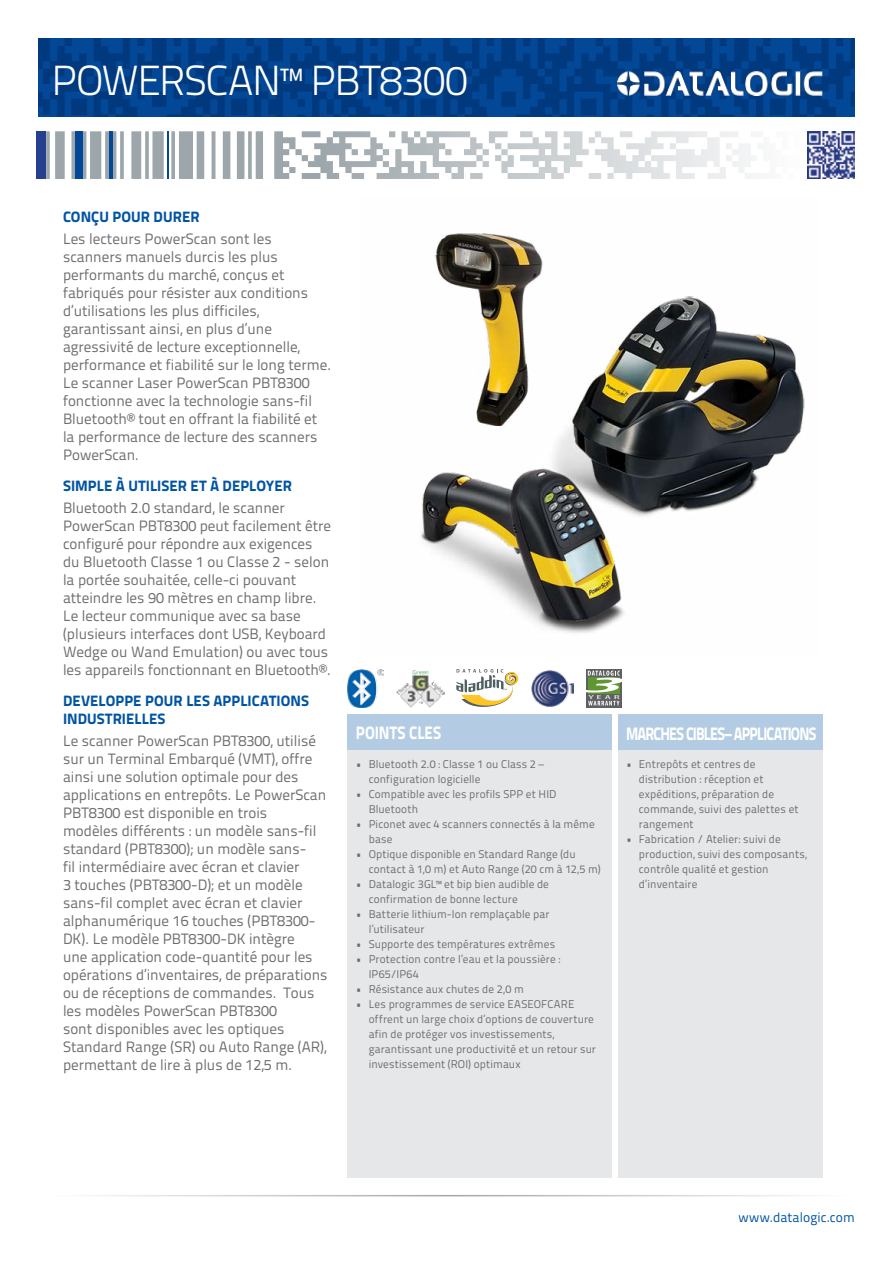
<style>
.page{position:relative;width:893px;height:1263px;background:#fff}
.page>*{position:absolute;margin:0;border:0;box-sizing:border-box;transform-origin:0 0}
.t1{font:300 42px "Titillium Text 22 L";letter-spacing:-.025em;color:#fff}
.t2{font:800 18px "Titillium Text 22 L";letter-spacing:-.055em;color:#fff;scale:.8 1}
.t3{font:800 18px "Titillium Text 22 L";color:#fff;scale:.85 1}
.t4{font:15px/18px "Titillium Text 22 L";color:#6d6e71}
.t5{font:800 15px/18px "Titillium Text 22 L";letter-spacing:.005em;color:#0054a4}
.t6{font:13.5px "Titillium Text 22 L";letter-spacing:.005em;color:#0054a4}
.t7{font:11.25px/15px "Titillium Text 22 L";letter-spacing:.01em;color:#6d6e71}
</style>
<div class="page">
<svg style="left:38px;top:38px;width:817px;height:79px;background:#023f89"></svg>
<svg style="left:302px;top:131px;width:453px;height:48px"></svg>
<hr style="left:167px;top:131px;width:2px;height:48px;background:#034797">
<div style="left:75px;top:131px;width:7px;height:48px;background:#034797"></div>
<hr style="left:109px;top:131px;width:4px;height:48px;background:#034797">
<div style="left:37px;top:131px;width:9px;height:48px;background:#25408f"></div>
<hr style="left:45px;top:1195px;width:803px;height:1px;background:#9da3aa">
<div style="left:348px;top:714px;width:264px;height:36px;background:#b3cce4"></div>
<div style="left:618px;top:714px;width:204px;height:36px;background:#b3cce4"></div>
<div style="left:348px;top:750px;width:264px;height:428px;background:#e6e7e8"></div>
<div style="left:618px;top:750px;width:204px;height:428px;background:#e6e7e8"></div>
<img style="left:618px;top:72px;width:204px;height:23px">
<img style="left:807px;top:131px;width:48px;height:48px">
<svg style="left:456px;top:669px;width:63px;height:38px"></svg>
<img style="left:348px;top:669px;width:35px;height:38px">
<img style="left:531px;top:670px;width:43px;height:37px">
<svg style="left:586px;top:669px;width:36px;height:38px"></svg>
<svg style="left:586px;top:671px;width:36px;height:34px"></svg>
<img style="left:396px;top:670px;width:48px;height:37px">
<img style="left:420px;top:233px;width:385px;height:400px">
<h1 class="t1" style="left:51px;top:50px;width:418px">POWERSCAN™ PBT8300</h1>
<p class="t5" style="left:63px;top:207px;width:138px">CONÇU POUR DURER</p>
<p class="t4" style="left:63px;top:229px;width:270px">Les lecteurs PowerScan sont les scanners manuels durcis les plus performants du marché, conçus et fabriqués pour résister aux conditions d’utilisations les plus difficiles, garantissant ainsi, en plus d’une agressivité de lecture exceptionnelle, performance et fiabilité sur le long terme.<br>Le scanner Laser PowerScan PBT8300 fonctionne avec la technologie sans-fil Bluetooth® tout en offrant la fiabilité et la performance de lecture des scanners PowerScan.</p>
<p class="t5" style="left:63px;top:476px;width:231px">SIMPLE À UTILISER ET À DEPLOYER</p>
<p class="t4" style="left:63px;top:498px;width:270px">Bluetooth 2.0 standard, le scanner PowerScan PBT8300 peut facilement être configuré pour répondre aux exigences du Bluetooth Classe 1 ou Classe 2 - selon la portée souhaitée, celle-ci pouvant atteindre les 90 mètres en champ libre.<br>Le lecteur communique avec sa base (plusieurs interfaces dont USB, Keyboard Wedge ou Wand Emulation) ou avec tous les appareils fonctionnant en Bluetooth®.</p>
<p class="t5" style="left:63px;top:691px;width:247px">DEVELOPPE POUR LES APPLICATIONS<br>INDUSTRIELLES</p>
<p class="t4" style="left:63px;top:731px;width:266px">Le scanner PowerScan PBT8300, utilisé sur un Terminal Embarqué (VMT), offre ainsi une solution optimale pour des applications en entrepôts. Le PowerScan PBT8300 est disponible en trois<br>modèles différents : un modèle sans-fil standard (PBT8300); un modèle sans-<br>fil intermédiaire avec écran et clavier<br>3 touches (PBT8300-D); et un modèle sans-fil complet avec écran et clavier alphanumérique 16 touches (PBT8300- DK). Le modèle PBT8300-DK intègre<br>une application code-quantité pour les opérations d’inventaires, de préparations ou de réceptions de commandes. Tous les modèles PowerScan PBT8300<br>sont disponibles avec les optiques Standard Range (SR) ou Auto Range (AR), permettant de lire à plus de 12,5 m.</p>
<p class="t3" style="left:356px;top:719px;width:102px">POINTS CLES</p>
<p class="t2" style="left:626px;top:719px;width:239px">MARCHES CIBLES– APPLICATIONS</p>
<p class="t7" style="left:369px;top:756px;width:177px;text-indent:-13px">• Bluetooth 2.0 : Classe 1 ou Class 2 – configuration logicielle</p>
<p class="t7" style="left:369px;top:786px;width:189px;text-indent:-13px">• Compatible avec les profils SPP et HID<br>Bluetooth</p>
<p class="t7" style="left:369px;top:816px;width:228px;text-indent:-13px">• Piconet avec 4 scanners connectés à la même base</p>
<p class="t7" style="left:369px;top:846px;width:233px;text-indent:-13px">• Optique disponible en Standard Range (du contact à 1,0 m) et Auto Range (20 cm à 12,5 m)</p>
<p class="t7" style="left:369px;top:876px;width:182px;text-indent:-13px">• Datalogic 3GL™ et bip bien audible de confirmation de bonne lecture</p>
<p class="t7" style="left:369px;top:906px;width:182px;text-indent:-13px">• Batterie lithium-Ion remplaçable par l’utilisateur</p>
<p class="t7" style="left:356px;top:936px;width:201px">• Supporte des températures extrêmes</p>
<p class="t7" style="left:369px;top:951px;width:193px;text-indent:-13px">• Protection contre l’eau et la poussière :<br>IP65/IP64</p>
<p class="t7" style="left:356px;top:981px;width:169px">• Résistance aux chutes de 2,0 m</p>
<p class="t7" style="left:369px;top:996px;width:229px;text-indent:-13px">• Les programmes de service EASEOFCARE offrent un large choix d’options de couverture afin de protéger vos investissements, garantissant une productivité et un retour sur investissement (ROI) optimaux</p>
<p class="t7" style="left:639px;top:756px;width:161px;text-indent:-13px">• Entrepôts et centres de distribution : réception et expéditions, préparation de commande, suivi des palettes et rangement</p>
<p class="t7" style="left:639px;top:831px;width:170px;text-indent:-13px">• Fabrication / Atelier: suivi de production, suivi des composants, contrôle qualité et gestion d’inventaire</p>
<p class="t6" style="left:738px;top:1207px;width:118px">www.datalogic.com</p>
</div>
